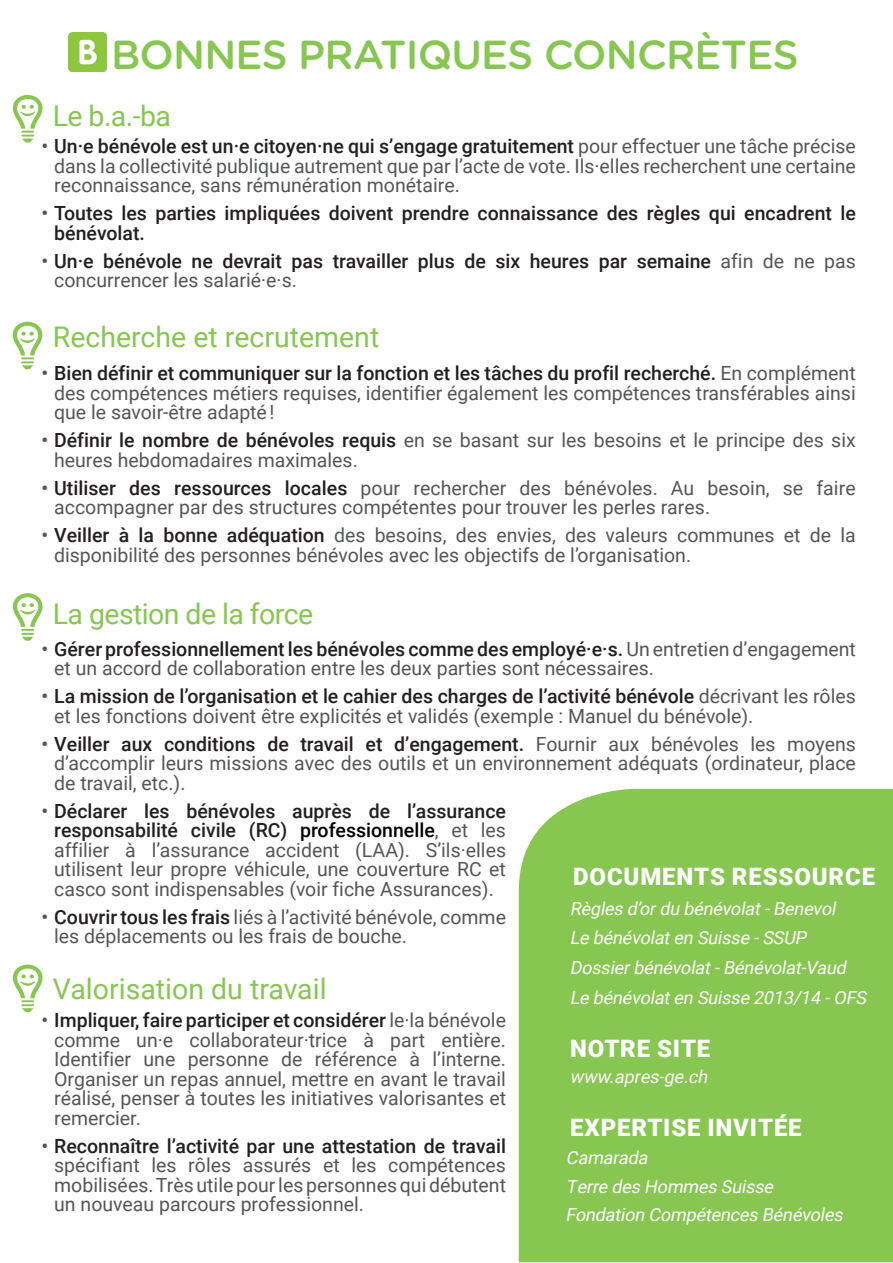
<style>
.page{position:relative;width:893px;height:1263px;background:#fff}
.page>*{position:absolute;margin:0;border:0;box-sizing:border-box;transform-origin:0 0}
.t1{font:500 40.5px "Gotham Rounded";letter-spacing:-.02em;color:#87c651}
.t2{font:28.5px "Roboto";color:#87c651}
.t3{font:28.5px "Roboto";letter-spacing:-.02em;color:#87c651}
.t4{font:900 24px "Roboto";letter-spacing:.035em;color:#fff}
.t5{font:19.5px/19.5px "Roboto";color:#545557;text-align:justify}
.t6{font:500 19.5px/19.5px "Roboto";color:#231f20}
.t7{font:italic 18px "Roboto";color:#fff}
.s1{font-weight:500}
.s2{font-weight:500;color:#231f20}
.s3{color:#545557}
.s4{font-weight:400;color:#545557}
.s5{font-weight:500;color:#000}
</style>
<div class="page">
<div style="left:519px;top:789px;width:374px;height:473px;background:#87c651"></div>
<svg style="left:13px;top:95px;width:30px;height:47px"></svg>
<svg style="left:13px;top:593px;width:30px;height:48px"></svg>
<svg style="left:13px;top:964px;width:30px;height:48px"></svg>
<svg style="left:13px;top:322px;width:29px;height:47px"></svg>
<img style="left:68px;top:33px;width:39px;height:38px">
<p class="t1" style="left:111px;top:25px;width:689px">BONNES PRATIQUES CONCRÈTES</p>
<p class="t2" style="left:53px;top:96px;width:120px">Le b.a.-ba</p>
<p class="t5" style="left:54px;top:136px;width:803px;text-indent:-13px"><span class="s1">•</span> <span class="s2">Un·e bénévole est un·e citoyen·ne qui s’engage gratuitement</span> pour effectuer une tâche précise dans la collectivité publique autrement que par l’acte de vote. Ils·elles recherchent une certaine reconnaissance, sans rémunération monétaire.</p>
<p class="t6" style="left:54px;top:203px;width:803px;text-indent:-13px"><span class="s3">•</span> Toutes les parties impliquées doivent prendre connaissance des règles qui encadrent le bénévolat.</p>
<p class="t6" style="left:54px;top:250px;width:803px;text-indent:-13px"><span class="s3">•</span> Un·e bénévole ne devrait pas travailler plus de six heures par semaine <span class="s4">afin de ne pas concurrencer les salarié·e·s.</span></p>
<p class="t2" style="left:53px;top:317px;width:328px">Recherche et recrutement</p>
<p class="t5" style="left:54px;top:363px;width:803px;text-indent:-13px"><span class="s1">•</span> <span class="s2">Bien définir et communiquer sur la fonction et les tâches du profil recherché.</span> En complément des compétences métiers requises, identifier également les compétences transférables ainsi que le savoir-être adapté !</p>
<p class="t5" style="left:54px;top:430px;width:803px;text-indent:-13px"><span class="s1">•</span> <span class="s2">Définir le nombre de bénévoles requis</span> en se basant sur les besoins et le principe des six heures hebdomadaires maximales.</p>
<p class="t5" style="left:54px;top:477px;width:803px;text-indent:-13px"><span class="s1">•</span> <span class="s2">Utiliser des ressources locales</span> pour rechercher des bénévoles. Au besoin, se faire accompagner par des structures compétentes pour trouver les perles rares.</p>
<p class="t5" style="left:54px;top:525px;width:803px;text-indent:-13px"><span class="s1">•</span> <span class="s2">Veiller à la bonne adéquation</span> des besoins, des envies, des valeurs communes et de la disponibilité des personnes bénévoles avec les objectifs de l’organisation.</p>
<p class="t3" style="left:53px;top:594px;width:262px">La gestion de la force</p>
<p class="t5" style="left:54px;top:638px;width:803px;text-indent:-13px"><span class="s1">•</span> <span class="s2">Gérer professionnellement les bénévoles comme des employé·e·s.</span> Un entretien d’engagement et un accord de collaboration entre les deux parties sont nécessaires.</p>
<p class="t5" style="left:54px;top:686px;width:803px;text-indent:-13px"><span class="s1">•</span> <span class="s2">La mission de l’organisation et le cahier des charges de l’activité bénévole</span> décrivant les rôles et les fonctions doivent être explicités et validés (exemple : Manuel du bénévole).</p>
<p class="t5" style="left:54px;top:733px;width:803px;text-indent:-13px"><span class="s1">•</span> <span class="s2">Veiller aux conditions de travail et d’engagement.</span> Fournir aux bénévoles les moyens d’accomplir leurs missions avec des outils et un environnement adéquats (ordinateur, place de travail, etc.).</p>
<p class="t5" style="left:54px;top:800px;width:453px;text-indent:-13px"><span class="s1">•</span> <span class="s2">Déclarer les bénévoles auprès de l’assurance responsabilité civile (RC)</span> <span class="s5">professionnelle</span>, et les affilier à l’assurance accident (LAA). S’ils·elles utilisent leur propre véhicule, une couverture RC et casco sont indispensables (voir fiche Assurances).</p>
<p class="t5" style="left:54px;top:906px;width:453px;text-indent:-13px"><span class="s1">•</span> <span class="s2">Couvrir tous les frais</span> liés à l’activité bénévole, comme les déplacements ou les frais de bouche.</p>
<p class="t4" style="left:573px;top:860px;width:303px">DOCUMENTS RESSOURCE</p>
<p class="t7" style="left:570px;top:896px;width:271px">Règles d’ordu bénévolat-Benevol</p>
<p class="t7" style="left:570px;top:925px;width:242px">Le bénévolaten Suisse -SSUP</p>
<p class="t7" style="left:570px;top:955px;width:282px">Dossierbénévolat-Bénévolat-Vaud</p>
<p class="t7" style="left:570px;top:985px;width:302px">Le bénévolaten Suisse 2013/14 -OFS</p>
<p class="t4" style="left:570px;top:1032px;width:142px">NOTRE SITE</p>
<p class="t7" style="left:570px;top:1064px;width:143px">www.apres-ge.ch</p>
<p class="t4" style="left:570px;top:1111px;width:233px">EXPERTISE INVITÉE</p>
<p class="t7" style="left:566px;top:1145px;width:87px">Camarada</p>
<p class="t7" style="left:566px;top:1174px;width:213px">Terre des Hommes Suisse</p>
<p class="t7" style="left:566px;top:1202px;width:283px">Fondation Compétences Bénévoles</p>
<p class="t2" style="left:53px;top:969px;width:275px">Valorisation du travail</p>
<p class="t5" style="left:54px;top:1010px;width:453px;text-indent:-13px"><span class="s1">•</span> <span class="s2">Impliquer, faire participer et considérer</span> le·la bénévole comme un·e collaborateur·trice à part entière.<br>Identifier une personne de référence à l’interne.<br>Organiser un repas annuel, mettre en avant le travail réalisé, penser à toutes les initiatives valorisantes et remercier.</p>
<p class="t5" style="left:54px;top:1135px;width:453px;text-indent:-13px"><span class="s1">•</span> <span class="s2">Reconnaître l’activité par une attestation de travail </span>spécifiant les rôles assurés et les compétences mobilisées. Très utile pour les personnes qui débutent un nouveau parcours professionnel.</p>
</div>
